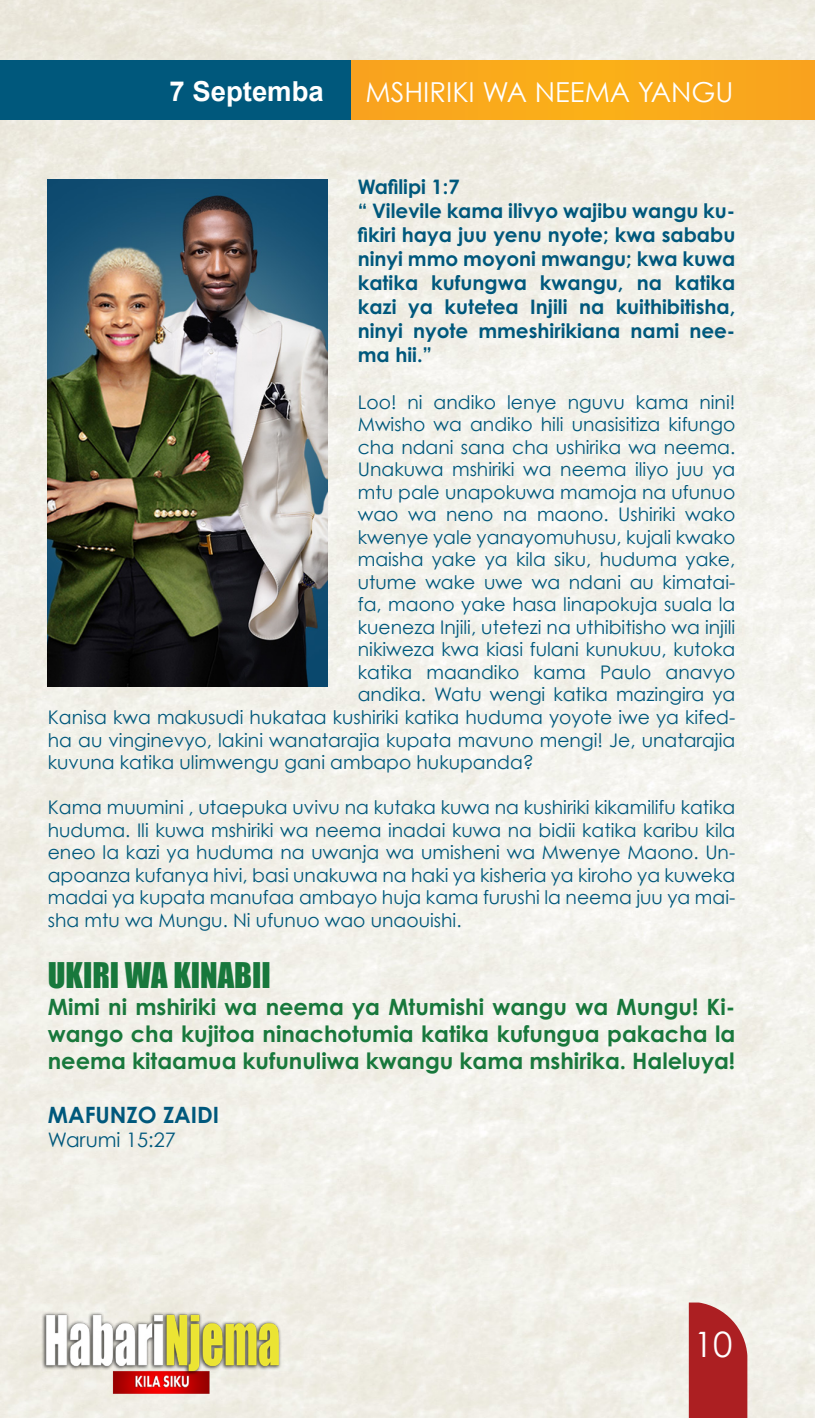
<style>
.page{position:relative;width:815px;height:1418px;background:#fff}
.page>*{position:absolute;margin:0;border:0;box-sizing:border-box;transform-origin:0 0}
.t1{font:35px "Century Gothic";color:#fff}
.t2{font:32.5px "Impact";color:#18783c}
.t3{font:27.5px "Century Gothic";color:#fff}
.t4{font:700 27.5px "Arial";color:#fff}
.t5{font:700 22.5px/27px "Century Gothic Pro";color:#18783c;text-align:justify}
.t6{font:700 22.5px "Century Gothic Pro";color:#00587c}
.t7{font:700 20px/24px "Century Gothic Pro";color:#00587c;text-align:justify}
.t8{font:20px "Century Gothic";color:#00587c}
.t9{font:18.75px/22.5px "Century Gothic";color:#00587c;text-align:justify}
</style>
<div class="page">
<img style="left:0;top:0;width:815px;height:1417px">
<div style="left:168px;top:60px;width:647px;height:60px;background:#f9a91c"></div>
<div style="left:0;top:60px;width:351px;height:60px;background:#00587c"></div>
<div style="left:689px;top:1302px;width:58px;height:115px;background:#ac1f22"></div>
<img style="left:39px;top:1305px;width:246px;height:94px">
<img style="left:48px;top:179px;width:280px;height:508px">
<p class="t4" style="left:169px;top:73px;width:156px">7 Septemba</p>
<p class="t3" style="left:366px;top:75px;width:369px">MSHIRIKI WA NEEMA YANGU</p>
<p class="t7" style="left:358px;top:174px;width:103px">Wafilipi 1:7</p>
<p class="t7" style="left:358px;top:198px;width:379px">“ Vilevile kama ilivyo wajibu wangu ku&shy;fikiri haya juu yenu nyote; kwa sababu ninyi mmo moyoni mwangu; kwa kuwa katika kufungwa kwangu, na katika kazi ya kutetea Injili na kuithibitisha, ninyi nyote mmeshirikiana nami nee&shy;ma hii.”</p>
<p class="t9" style="left:358px;top:390px;width:379px">Loo! ni andiko lenye nguvu kama nini!</p>
<p class="t9" style="left:358px;top:413px;width:379px">Mwisho wa andiko hili unasisitiza kifungo</p>
<p class="t9" style="left:358px;top:435px;width:379px">cha ndani sana cha ushirika wa neema.</p>
<p class="t9" style="left:358px;top:458px;width:379px">Unakuwa mshiriki wa neema iliyo juu ya</p>
<p class="t9" style="left:358px;top:480px;width:379px">mtu pale unapokuwa mamoja na ufunuo</p>
<p class="t9" style="left:358px;top:503px;width:379px">wao wa neno na maono. Ushiriki wako</p>
<p class="t9" style="left:358px;top:525px;width:379px">kwenye yale yanayomuhusu, kujali kwako</p>
<p class="t9" style="left:358px;top:548px;width:379px">maisha yake ya kila siku, huduma yake,</p>
<p class="t9" style="left:358px;top:570px;width:379px">utume wake uwe wa ndani au kimatai-</p>
<p class="t9" style="left:358px;top:593px;width:379px">fa, maono yake hasa linapokuja suala la</p>
<p class="t9" style="left:358px;top:615px;width:379px">kueneza Injili, utetezi na uthibitisho wa injili</p>
<p class="t9" style="left:358px;top:638px;width:379px">nikiweza kwa kiasi fulani kunukuu, kutoka</p>
<p class="t9" style="left:358px;top:660px;width:379px">katika maandiko kama Paulo anavyo</p>
<p class="t9" style="left:358px;top:683px;width:379px">andika. Watu wengi katika mazingira ya</p>
<p class="t9" style="left:48px;top:705px;width:689px">Kanisa kwa makusudi hukataa kushiriki katika huduma yoyote iwe ya kifed-</p>
<p class="t9" style="left:48px;top:728px;width:689px">ha au vinginevyo, lakini wanatarajia kupata mavuno mengi! Je, unatarajia</p>
<p class="t9" style="left:48px;top:750px;width:488px">kuvuna katika ulimwengu gani ambapo hukupanda?</p>
<p class="t9" style="left:48px;top:795px;width:689px">Kama muumini , utaepuka uvivu na kutaka kuwa na kushiriki kikamilifu katika huduma. Ili kuwa mshiriki wa neema inadai kuwa na bidii katika karibu kila eneo la kazi ya huduma na uwanja wa umisheni wa Mwenye Maono. Un&shy;apoanza kufanya hivi, basi unakuwa na haki ya kisheria ya kiroho ya kuweka madai ya kupata manufaa ambayo huja kama furushi la neema juu ya mai&shy;sha mtu wa Mungu. Ni ufunuo wao unaouishi.</p>
<p class="t2" style="left:48px;top:950px;width:225px">UKIRI WA KINABII</p>
<p class="t5" style="left:48px;top:993px;width:689px">Mimi ni mshiriki wa neema ya Mtumishi wangu wa Mungu! Ki&shy;wango cha kujitoa ninachotumia katika kufungua pakacha la neema kitaamua kufunuliwa kwangu kama mshirika. Haleluya!</p>
<p class="t6" style="left:48px;top:1100px;width:173px">MAFUNZO ZAIDI</p>
<p class="t8" style="left:48px;top:1127px;width:130px">Warumi 15:27</p>
<h1 class="t1" style="left:694px;top:1322px;width:40px">10</h1>
</div>
